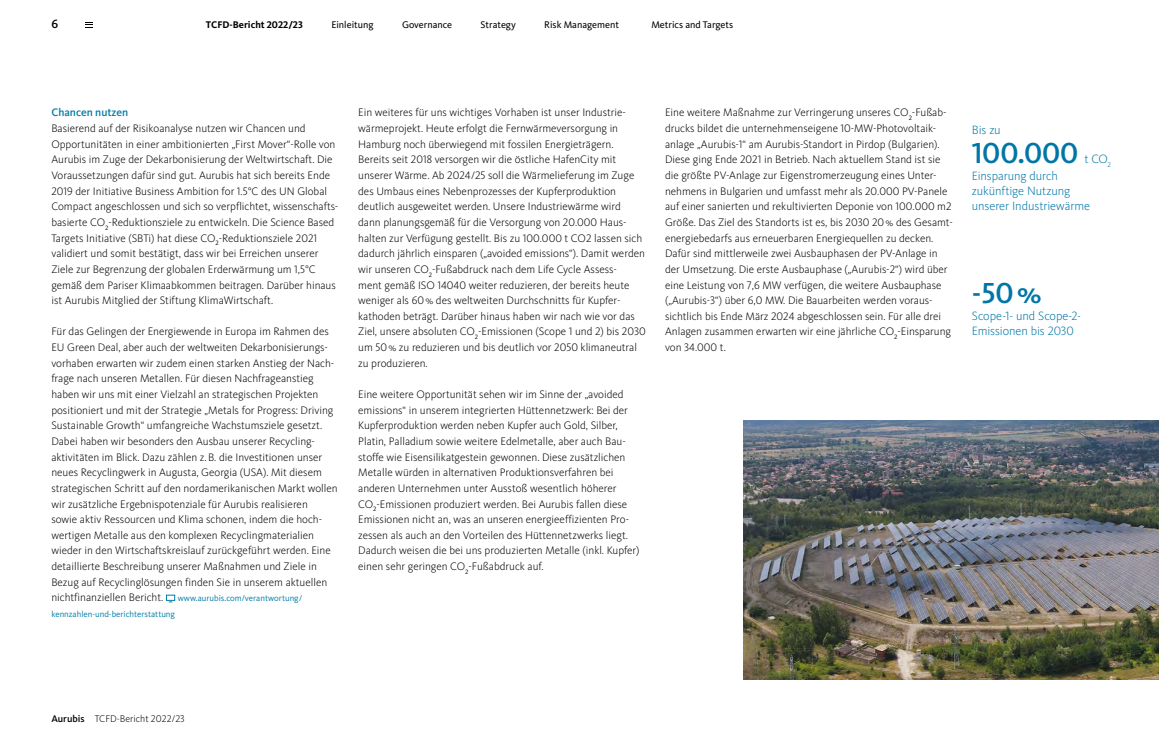
<style>
.page{position:relative;width:1159px;height:745px;background:#fff}
.page>*{position:absolute;margin:0;border:0;box-sizing:border-box;transform-origin:0 0}
.t1{font:500 30px "Kievit Pro";color:#0076a7}
.t2{font:300 12.5px/15px "Kievit Pro";letter-spacing:-.01em;color:#0076a7}
.t3{font:500 12.5px "Kievit Pro";color:#000}
.t4{font:300 11.25px/15.6px "Kievit Pro";color:#000}
.t5{font:500 11.25px "Kievit Pro";color:#007da7}
.t6{font:10px "Kievit Pro";color:#000}
.t7{font:300 10px "Kievit Pro";color:#000}
.t8{font:700 10px "Kievit Pro";color:#000}
.t9{font:8.75px "Kievit Pro";color:#007da7}
.s1{font-weight:500}
</style>
<div class="page">
<img style="left:743px;top:420px;width:416px;height:259px">
<svg style="left:166px;top:594px;width:9px;height:6px"></svg>
<svg style="left:86px;top:22px;width:7px;height:6px"></svg>
<p class="t3" style="left:51px;top:16px;width:8px">6</p>
<p class="t8" style="left:206px;top:18px;width:98px">TCFD-Bericht 2022/23</p>
<p class="t6" style="left:331px;top:18px;width:44px">Einleitung</p>
<p class="t6" style="left:402px;top:18px;width:52px">Governance</p>
<p class="t6" style="left:480px;top:18px;width:37px">Strategy</p>
<p class="t6" style="left:544px;top:18px;width:76px">Risk Management</p>
<p class="t6" style="left:651px;top:18px;width:83px">Metrics and Targets</p>
<p class="t5" style="left:51px;top:106px;width:78px">Chancen nutzen</p>
<p class="t4" style="left:51px;top:120px;width:287px">Basierend auf der Risikoanalyse nutzen wir Chancen und Opportunitäten in einer ambitionierten „First Mover“-Rolle von Aurubis im Zuge der Dekarbonisierung der Weltwirtschaft. Die Voraussetzungen dafür sind gut. Aurubis hat sich bereits Ende 2019 der Initiative Business Ambition for 1.5°C des UN Global Compact angeschlossen und sich so verpflichtet, wissenschafts&shy;basierte CO<sub>2</sub>-Reduktionsziele zu entwickeln. Die Science Based Targets Initiative (SBTi) hat diese CO<sub>2</sub>-Reduktionsziele 2021 validiert und somit bestätigt, dass wir bei Erreichen unserer Ziele zur Begrenzung der globalen Erderwärmung um 1,5°C gemäß dem Pariser Klimaabkommen beitragen. Darüber hinaus ist Aurubis Mitglied der Stiftung KlimaWirtschaft.</p>
<p class="t4" style="left:51px;top:323px;width:288px">Für das Gelingen der Energiewende in Europa im Rahmen des EU Green Deal, aber auch der weltweiten Dekarbonisierungs&shy;vorhaben erwarten wir zudem einen starken Anstieg der Nach&shy;frage nach unseren Metallen. Für diesen Nachfrageanstieg haben wir uns mit einer Vielzahl an strategischen Projekten positioniert und mit der Strategie „Metals for Progress: Driving Sustainable Growth“ umfangreiche Wachstumsziele gesetzt.<br>Dabei haben wir besonders den Ausbau unserer Recycling&shy;aktivitäten im Blick. Dazu zählen z.B. die Investitionen unser neues Recyclingwerk in Augusta, Georgia (USA). Mit diesem strategischen Schritt auf den nordamerikanischen Markt wollen wir zusätzliche Ergebnispotenziale für Aurubis realisieren<br>sowie aktiv Ressourcen und Klima schonen, indem die hoch&shy;wertigen Metalle aus den komplexen Recyclingmaterialien wieder in den Wirtschaftskreislauf zurückgeführt werden. Eine detaillierte Beschreibung unserer Maßnahmen und Ziele in Bezug auf Recyclinglösungen finden Sie in unserem aktuellen nichtfinanziellen Bericht.</p>
<p class="t9" style="left:178px;top:592px;width:126px">www.aurubis.com/verantwortung/</p>
<p class="t9" style="left:51px;top:608px;width:125px">kennzahlen-und-berichterstattung</p>
<p class="t4" style="left:358px;top:105px;width:289px">Ein weiteres für uns wichtiges Vorhaben ist unser Industrie&shy;wärmeprojekt. Heute erfolgt die Fernwärmeversorgung in Hamburg noch überwiegend mit fossilen Energieträgern.<br>Bereits seit 2018 versorgen wir die östliche HafenCity mit unserer Wärme. Ab 2024/25 soll die Wärmelieferung im Zuge des Umbaus eines Nebenprozesses der Kupferproduktion deutlich ausgeweitet werden. Unsere Industriewärme wird dann planungsgemäß für die Versorgung von 20.000 Haus&shy;halten zur Verfügung gestellt. Bis zu 100.000 t CO2 lassen sich dadurch jährlich einsparen („avoided emissions“). Damit werden wir unseren CO<sub>2</sub>-Fußabdruck nach dem Life Cycle Assess-<br>ment gemäß ISO 14040 weiter reduzieren, der bereits heute weniger als 60% des weltweiten Durchschnitts für Kupfer&shy;kathoden beträgt. Darüber hinaus haben wir nach wie vor das Ziel, unsere absoluten CO<sub>2</sub>-Emissionen (Scope 1 und 2) bis 2030 um 50% zu reduzieren und bis deutlich vor 2050 klimaneutral zu produzieren.</p>
<p class="t4" style="left:358px;top:386px;width:283px">Eine weitere Opportunität sehen wir im Sinne der „avoided emissions“ in unserem integrierten Hüttennetzwerk: Bei der Kupferproduktion werden neben Kupfer auch Gold, Silber, Platin, Palladium sowie weitere Edelmetalle, aber auch Bau&shy;stoffe wie Eisensilikatgestein gewonnen. Diese zusätzlichen Metalle würden in alternativen Produktionsverfahren bei anderen Unternehmen unter Ausstoß wesentlich höherer CO<sub>2</sub>-Emissionen produziert werden. Bei Aurubis fallen diese Emissionen nicht an, was an unseren energieeffizienten Pro&shy;zessen als auch an den Vorteilen des Hüttennetzwerks liegt.<br>Dadurch weisen die bei uns produzierten Metalle (inkl. Kupfer) einen sehr geringen CO<sub>2</sub>-Fußabdruck auf.</p>
<p class="t4" style="left:665px;top:105px;width:289px">Eine weitere Maßnahme zur Verringerung unseres CO<sub>2</sub>-Fußab&shy;drucks bildet die unternehmenseigene 10-MW-Photovoltaik&shy;anlage „Aurubis-1“ am Aurubis-Standort in Pirdop (Bulgarien).<br>Diese ging Ende 2021 in Betrieb. Nach aktuellem Stand ist sie die größte PV-Anlage zur Eigenstromerzeugung eines Unter&shy;nehmens in Bulgarien und umfasst mehr als 20.000 PV-Panele auf einer sanierten und rekultivierten Deponie von 100.000 m2<br>Größe. Das Ziel des Standorts ist es, bis 2030 20% des Gesamt&shy;energiebedarfs aus erneuerbaren Energiequellen zu decken.<br>Dafür sind mittlerweile zwei Ausbauphasen der PV-Anlage in der Umsetzung. Die erste Ausbauphase („Aurubis-2“) wird über eine Leistung von 7,6 MW verfügen, die weitere Ausbauphase („Aurubis-3“) über 6,0 MW. Die Bauarbeiten werden voraus&shy;sichtlich bis Ende März 2024 abgeschlossen sein. Für alle drei Anlagen zusammen erwarten wir eine jährliche CO<sub>2</sub>-Einsparung von 34.000 t.</p>
<p class="t2" style="left:972px;top:122px;width:30px">Bis zu</p>
<p class="t2" style="left:972px;top:168px;width:120px">Einsparung durch zukünftige Nutzung unserer Industriewärme</p>
<h1 class="t1" style="left:972px;top:135px;width:108px">100.000</h1>
<p class="t2" style="left:1084px;top:151px;width:28px">t CO<sub>2</sub></p>
<h1 class="t1" style="left:972px;top:275px;width:71px">-50%</h1>
<p class="t2" style="left:972px;top:308px;width:111px">Scope-1- und Scope-2-<br>Emissionen bis 2030</p>
<p class="t7" style="left:51px;top:712px;width:135px"><span class="s1">Aurubis</span> TCFD-Bericht 2022/23</p>
</div>
